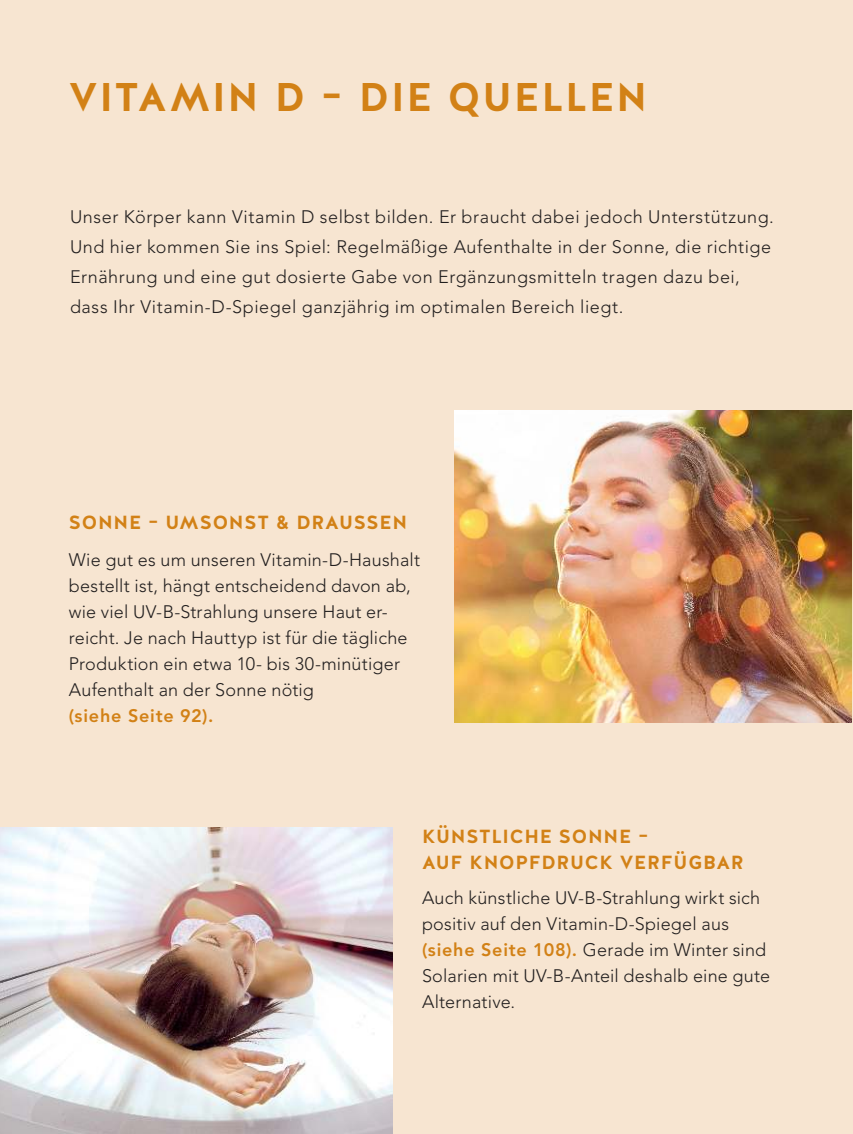
<style>
.page{position:relative;width:853px;height:1134px;background:#fff}
.page>*{position:absolute;margin:0;border:0;box-sizing:border-box;transform-origin:0 0}
.t1{font:700 40px "Halis GR";letter-spacing:.045em;color:#d28116}
.t2{font:700 19px/26px "Halis GR";letter-spacing:.04em;color:#d28116}
.t3{font:300 18px/26px "Avenir LT Std";letter-spacing:.02em;color:#221f1f}
.t4{font:800 18px "Avenir LT Std";letter-spacing:.045em;color:#d28116}
.s1{font-weight:800;color:#d28116}
</style>
<div class="page">
<div style="left:0;top:0;width:852px;height:1134px;background:#f7e5d1"></div>
<img style="left:454px;top:410px;width:397px;height:312px">
<img style="left:0;top:828px;width:392px;height:306px">
<h1 class="t1" style="left:69px;top:74px;width:580px">VITAMIN D – DIE QUELLEN</h1>
<p class="t3" style="left:70px;top:203px;width:705px;line-height:30px">Unser Körper kann Vitamin D selbst bilden. Er braucht dabei jedoch Unterstützung.<br>Und hier kommen Sie ins Spiel: Regelmäßige Aufenthalte in der Sonne, die richtige Ernährung und eine gut dosierte Gabe von Ergänzungsmitteln tragen dazu bei, dass Ihr Vitamin-D-Spiegel ganzjährig im optimalen Bereich liegt.</p>
<p class="t2" style="left:69px;top:509px;width:340px">SONNE – UMSONST &amp; DRAUSSEN</p>
<p class="t3" style="left:69px;top:547px;width:353px">Wie gut es um unseren Vitamin-D-Haushalt bestellt ist, hängt entscheidend davon ab, wie viel UV-B-Strahlung unsere Haut er - reicht. Je nach Hauttyp ist für die tägliche Produktion ein etwa 10- bis 30-minütiger Aufenthalt an der Sonne nötig</p>
<p class="t4" style="left:69px;top:708px;width:146px">(siehe Seite 92).</p>
<p class="t2" style="left:422px;top:822px;width:323px">KÜNSTLICHE SONNE –<br>AUF KNOPFDRUCK VERFÜGBAR</p>
<p class="t3" style="left:422px;top:885px;width:350px">Auch künstliche UV-B-Strahlung wirkt sich positiv auf den Vitamin-D-Spiegel aus <span class="s1">(siehe Seite 108).</span> Gerade im Winter sind Solarien mit UV-B-Anteil deshalb eine gute Alternative.</p>
</div>
